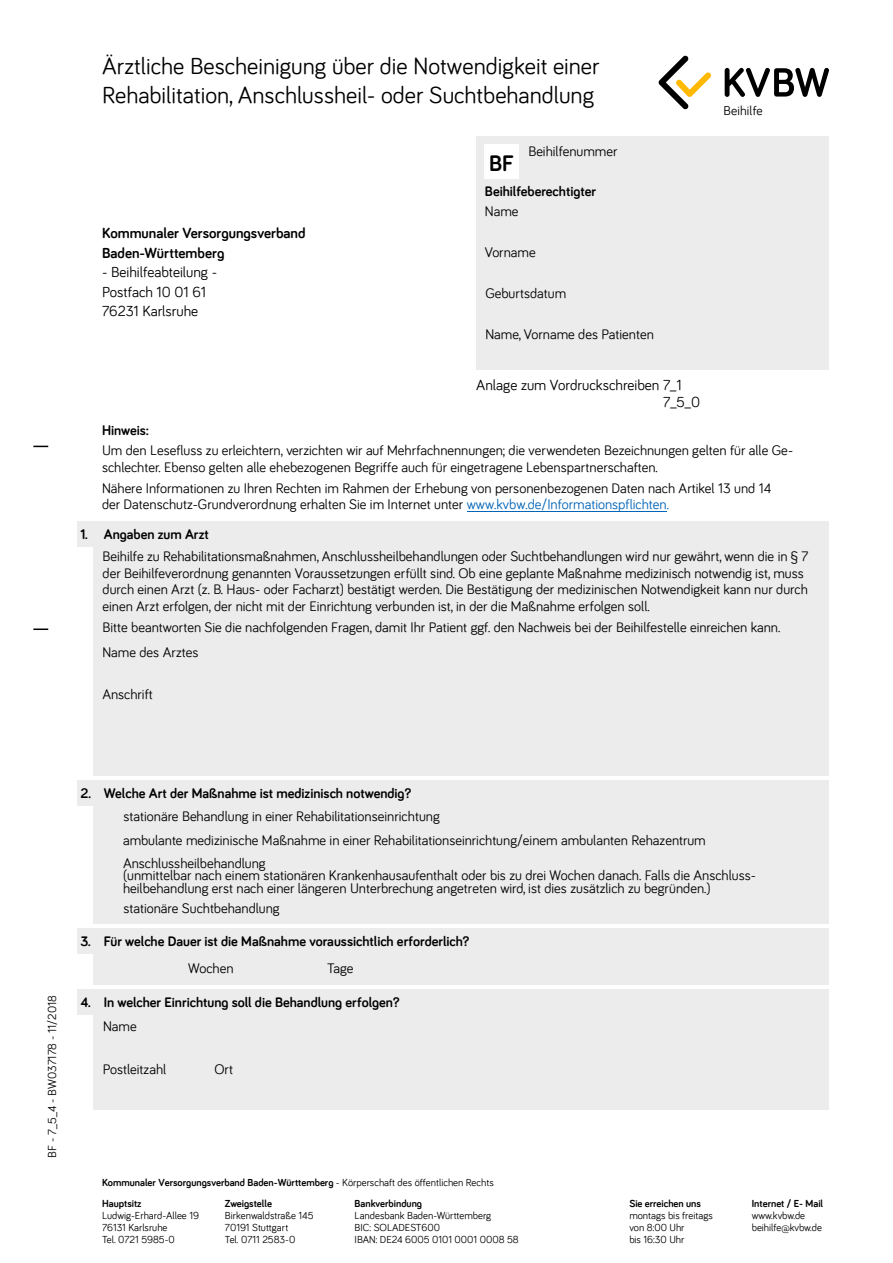
<style>
.page{position:relative;width:893px;height:1263px;background:#fff}
.page>*{position:absolute;margin:0;border:0;box-sizing:border-box;transform-origin:0 0}
.t1{font:24px/28.8px "Bariol";color:#000}
.t2{font:700 23.25px "Bariol";color:#000}
.t3{font:15px/19.5px "Bariol";color:#000}
.t4{font:700 15px/19.5px "Bariol";color:#000}
.t5{font:14.25px/16.5px "Bariol";color:#000}
.t6{font:700 14.25px "Bariol";color:#000}
.t7{font:13.35px "Bariol";letter-spacing:.01em;color:#000}
.t8{font:12px "Bariol";color:#000}
.t9{font:10.5px/12px "Bariol";color:#000}
.t10{font:700 10.5px/21.3px "Bariol";color:#000}
.s1{color:#0064b8}
.s2{font-weight:400}
</style>
<div class="page">
<svg style="left:33px;top:446px;width:15px;height:1px"></svg>
<svg style="left:33px;top:628px;width:15px;height:2px"></svg>
<div style="left:476px;top:136px;width:353px;height:234px;background:#ececec"></div>
<div style="left:94px;top:521px;width:735px;height:255px;background:#ececec"></div>
<div style="left:77px;top:521px;width:17px;height:26px;background:#ececec"></div>
<div style="left:94px;top:780px;width:735px;height:144px;background:#ececec"></div>
<div style="left:77px;top:780px;width:17px;height:26px;background:#ececec"></div>
<div style="left:94px;top:928px;width:735px;height:57px;background:#ececec"></div>
<div style="left:77px;top:928px;width:17px;height:26px;background:#ececec"></div>
<div style="left:94px;top:989px;width:735px;height:121px;background:#ececec"></div>
<div style="left:77px;top:989px;width:17px;height:26px;background:#ececec"></div>
<svg style="left:658px;top:55px;width:53px;height:54px"></svg>
<svg style="left:725px;top:68px;width:104px;height:29px"></svg>
<div style="left:485px;top:145px;width:34px;height:34px;background:#fff"></div>
<hr style="left:467px;top:511px;width:200px;height:1px;background:#0064b8">
<h1 class="t1" style="left:102px;top:51px;width:499px">Ärztliche Bescheinigung über die Notwendigkeit einer<br>Rehabilitation, Anschlussheil- oder Suchtbehandlung</h1>
<h2 class="t2" style="left:489px;top:147px;width:27px">BF</h2>
<p class="t5" style="left:528px;top:142px;width:91px">Beihilfenummer</p>
<p class="t4" style="left:102px;top:223px;width:205px">Kommunaler Versorgungsverband<br>Baden-Württemberg</p>
<p class="t3" style="left:102px;top:262px;width:117px">- Beihilfeabteilung -<br>Postfach 10 01 61<br>76231 Karlsruhe</p>
<p class="t6" style="left:485px;top:182px;width:113px">Beihilfeberechtigter</p>
<p class="t5" style="left:485px;top:202px;width:35px">Name</p>
<p class="t5" style="left:485px;top:243px;width:52px">Vorname</p>
<p class="t5" style="left:485px;top:284px;width:82px">Geburtsdatum</p>
<p class="t5" style="left:485px;top:325px;width:170px">Name, Vorname des Patienten</p>
<p class="t3" style="left:663px;top:376px;width:38px;line-height:16.5px;text-indent:-187px">Anlage zum Vordruckschreiben 7_1<br>7_5_0</p>
<p class="t7" style="left:723px;top:102px;width:41px">Beihilfe</p>
<p class="t6" style="left:102px;top:420px;width:49px">Hinweis:</p>
<p class="t5" style="left:102px;top:442px;width:693px">Um den Lesefluss zu erleichtern, verzichten wir auf Mehrfachnennungen; die verwendeten Bezeichnungen gelten für alle Ge&shy;schlechter. Ebenso gelten alle ehebezogenen Begriffe auch für eingetragene Lebenspartnerschaften.</p>
<p class="t5" style="left:102px;top:479px;width:671px">Nähere Informationen zu Ihren Rechten im Rahmen der Erhebung von personenbezogenen Daten nach Artikel 13 und 14 der Datenschutz-Grundverordnung erhalten Sie im Internet unter <span class="s1">www.kvbw.de/Informationspflichten.</span></p>
<p class="t6" style="left:80px;top:524px;width:130px">1. Angaben zum Arzt</p>
<p class="t5" style="left:103px;top:548px;width:707px">Beihilfe zu Rehabilitationsmaßnahmen, Anschlussheilbehandlungen oder Suchtbehandlungen wird nur gewährt, wenn die in § 7 der Beihilfeverordnung genannten Voraussetzungen erfüllt sind. Ob eine geplante Maßnahme medizinisch notwendig ist, muss durch einen Arzt (z. B. Haus- oder Facharzt) bestätigt werden. Die Bestätigung der medizinischen Notwendigkeit kann nur durch einen Arzt erfolgen, der nicht mit der Einrichtung verbunden ist, in der die Maßnahme erfolgen soll.</p>
<p class="t5" style="left:103px;top:618px;width:679px">Bitte beantworten Sie die nachfolgenden Fragen, damit Ihr Patient ggf. den Nachweis bei der Beihilfestelle einreichen kann.</p>
<p class="t5" style="left:102px;top:643px;width:98px">Name des Arztes</p>
<p class="t5" style="left:102px;top:685px;width:52px">Anschrift</p>
<p class="t8" style="left:44px;top:1157px;width:164px;rotate:-90deg">BF - 7_5_4 - BW037178 - 11/2018</p>
<p class="t6" style="left:80px;top:783px;width:332px">2. Welche Art der Maßnahme ist medizinisch notwendig?</p>
<p class="t5" style="left:123px;top:804px;width:584px;line-height:23.1px">stationäre Behandlung in einer Rehabilitationseinrichtung<br>ambulante medizinische Maßnahme in einer Rehabilitationseinrichtung/einem ambulanten Rehazentrum<br>Anschlussheilbehandlung</p>
<p class="t5" style="left:123px;top:869px;width:634px;line-height:12.8px">(unmittelbar nach einem stationären Krankenhausaufenthalt oder bis zu drei Wochen danach. Falls die Anschluss&shy;heilbehandlung erst nach einer längeren Unterbrechung angetreten wird, ist dies zusätzlich zu begründen.)</p>
<p class="t5" style="left:123px;top:899px;width:158px">stationäre Suchtbehandlung</p>
<p class="t6" style="left:80px;top:931px;width:390px">3. Für welche Dauer ist die Maßnahme voraussichtlich erforderlich?</p>
<p class="t5" style="left:188px;top:959px;width:47px">Wochen</p>
<p class="t5" style="left:327px;top:959px;width:28px">Tage</p>
<p class="t6" style="left:80px;top:992px;width:321px">4. In welcher Einrichtung soll die Behandlung erfolgen?</p>
<p class="t5" style="left:103px;top:1017px;width:35px">Name</p>
<p class="t5" style="left:103px;top:1060px;width:65px">Postleitzahl</p>
<p class="t5" style="left:214px;top:1060px;width:20px">Ort</p>
<p class="t10" style="left:102px;top:1171px;width:393px">Kommunaler Versorgungsverband Baden-Württemberg <span class="s2">- Körperschaft des öffentlichen Rechts<br></span>Hauptsitz</p>
<p class="t9" style="left:102px;top:1209px;width:98px">Ludwig-Erhard-Allee 19<br>76131 Karlsruhe<br>Tel. 0721 5985-0</p>
<p class="t10" style="left:355px;top:1193px;width:69px">Bankverbindung</p>
<p class="t9" style="left:355px;top:1209px;width:166px">Landesbank Baden-Württemberg<br>BIC: SOLADEST600<br>IBAN: DE24 6005 0101 0001 0008 58</p>
<p class="t10" style="left:225px;top:1193px;width:49px">Zweigstelle</p>
<p class="t9" style="left:225px;top:1209px;width:90px">Birkenwaldstraße 145<br>70191 Stuttgart<br>Tel. 0711 2583-0</p>
<p class="t10" style="left:629px;top:1193px;width:73px">Sie erreichen uns</p>
<p class="t9" style="left:629px;top:1209px;width:85px">montags bis freitags von 8:00 Uhr<br>bis 16:30 Uhr</p>
<p class="t10" style="left:752px;top:1193px;width:73px">Internet / E- Mail</p>
<p class="t9" style="left:752px;top:1209px;width:72px">www.kvbw.de beihilfe@kvbw.de</p>
</div>
